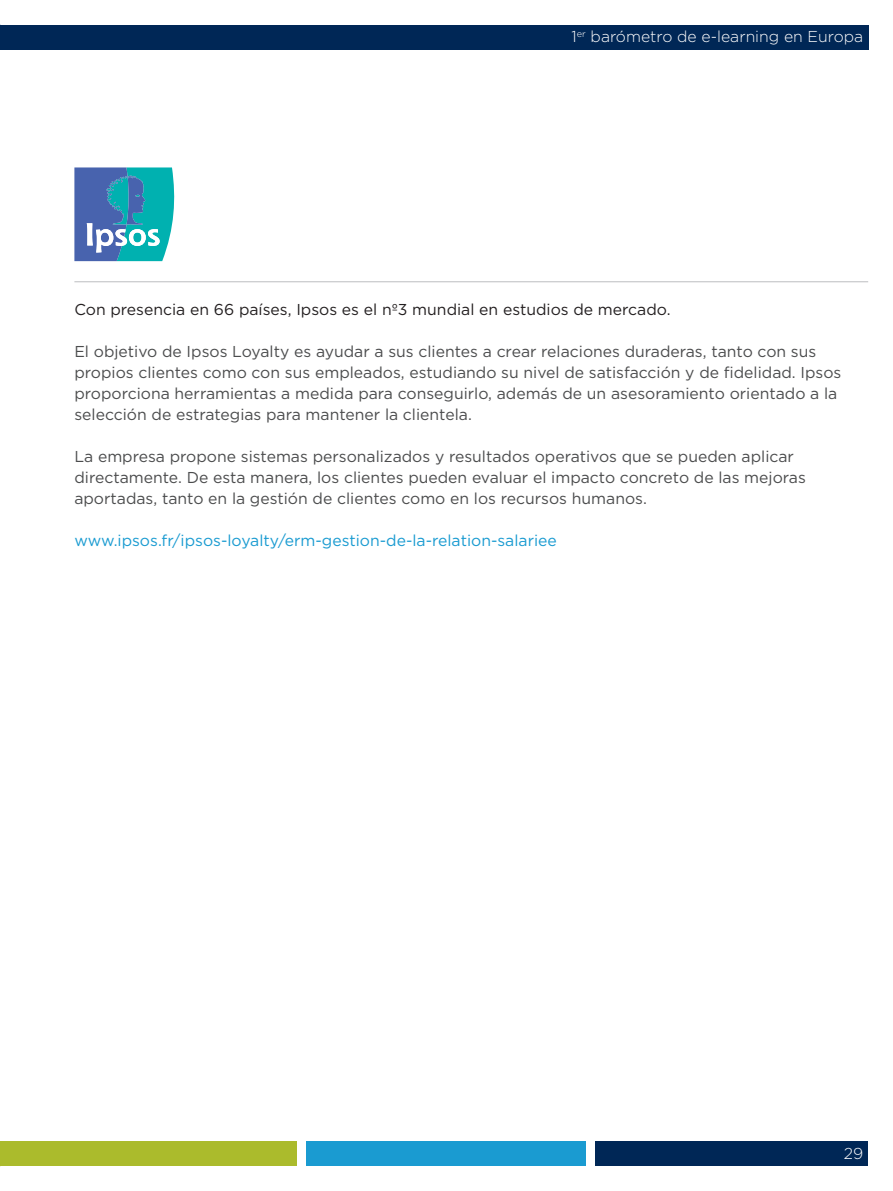
<style>
.page{position:relative;width:893px;height:1191px;background:#fff}
.page>*{position:absolute;margin:0;border:0;box-sizing:border-box;transform-origin:0 0}
.t1{font:15.75px/21px "Gotham";color:#4b4c4d}
.t2{font:15.75px "Gotham";color:#231f20}
.t3{font:15.75px "Gotham";color:#1a9bd1}
.t4{font:300 15.75px "Gotham";color:#fff}
</style>
<div class="page">
<div style="left:0;top:1141px;width:296px;height:25px;background:#abbb2c"></div>
<div style="left:595px;top:1141px;width:273px;height:25px;background:#002756"></div>
<div style="left:0;top:25px;width:868px;height:25px;background:#002756"></div>
<div style="left:306px;top:1141px;width:280px;height:25px;background:#1a9bd1"></div>
<hr style="left:74px;top:281px;width:794px;height:1px;background:#bcbdc0">
<svg style="left:74px;top:167px;width:100px;height:94px"></svg>
<p class="t4" style="left:572px;top:27px;width:293px">1<sup>er</sup> barómetro de e-learning en Europa</p>
<p class="t2" style="left:74px;top:299px;width:598px">Con presencia en 66 países, Ipsos es el nº3 mundial en estudios de mercado.</p>
<p class="t1" style="left:74px;top:341px;width:768px">El objetivo de Ipsos Loyalty es ayudar a sus clientes a crear relaciones duraderas, tanto con sus propios clientes como con sus empleados, estudiando su nivel de satisfacción y de fidelidad. Ipsos proporciona herramientas a medida para conseguirlo, además de un asesoramiento orientado a la selección de estrategias para mantener la clientela.</p>
<p class="t1" style="left:74px;top:446px;width:733px">La empresa propone sistemas personalizados y resultados operativos que se pueden aplicar directamente. De esta manera, los clientes pueden evaluar el impacto concreto de las mejoras aportadas, tanto en la gestión de clientes como en los recursos humanos.</p>
<p class="t3" style="left:74px;top:530px;width:484px">www.ipsos.fr/ipsos-loyalty/erm-gestion-de-la-relation-salariee</p>
<p class="t4" style="left:844px;top:1143px;width:21px">29</p>
</div>
